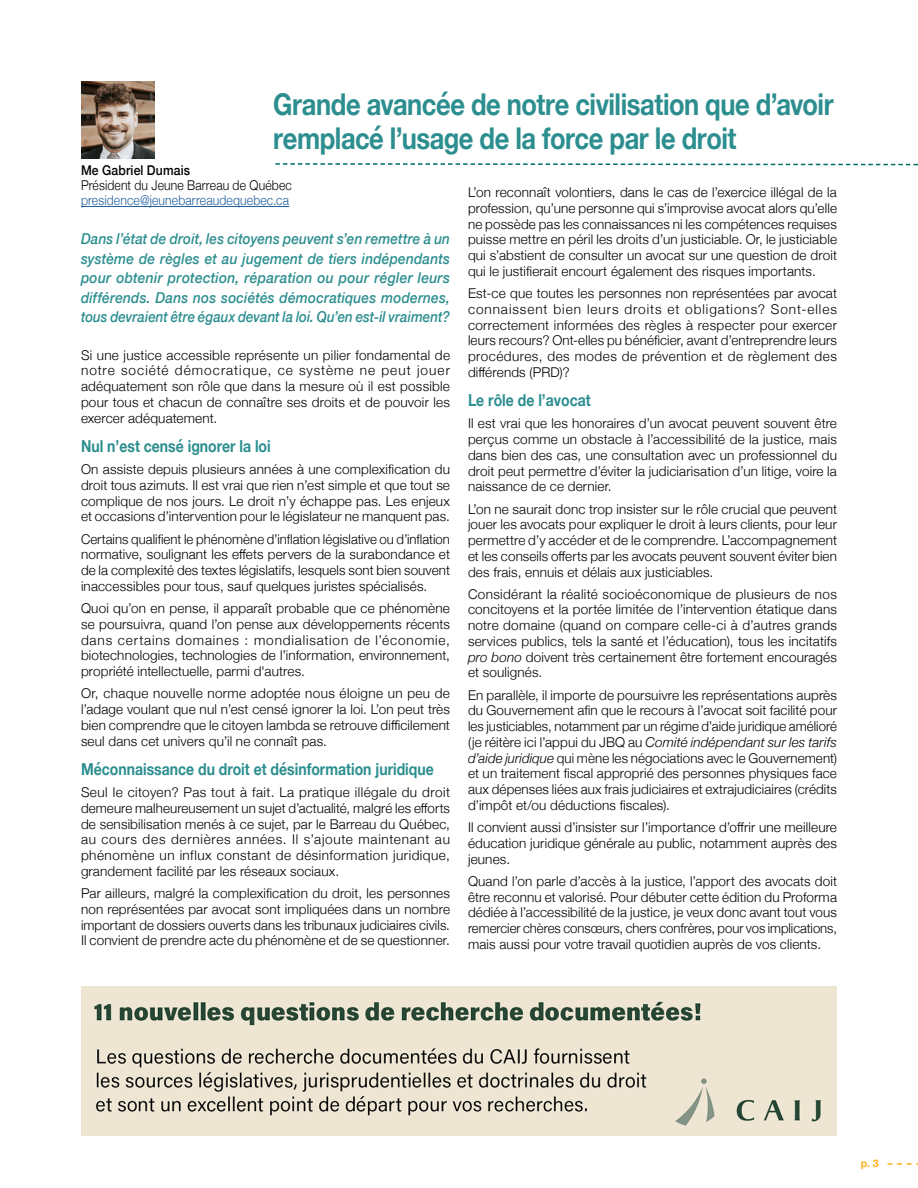
<style>
.page{position:relative;width:918px;height:1188px;background:#fff}
.page>*{position:absolute;margin:0;border:0;box-sizing:border-box;transform-origin:0 0}
.t1{font:700 30px/34.5px "Helvetica Neue";letter-spacing:-.015em;color:#2c8e8f;scale:.85 1}
.t2{font:700 16.5px "Helvetica Neue";color:#2c8e8f;scale:.85 1}
.t3{font:italic 500 15px/19.5px "Helvetica Neue";letter-spacing:.005em;color:#2c8e8f;text-align:justify;scale:.9 1}
.t4{font:300 13.5px/15.8px "Helvetica Neue";letter-spacing:.01em;color:#000;text-align:justify}
.t5{font:300 13.5px "Helvetica Neue";letter-spacing:.015em;color:#215e9e;scale:.9 1}
.t6{font:300 13.5px "Helvetica Neue";letter-spacing:.01em;color:#000;scale:.9 1}
.t7{font:500 13.5px "Helvetica Neue";letter-spacing:.015em;color:#000;scale:.9 1}
.t8{font:700 10.5px "Helvetica Neue";color:#fcaf17}
.s1{font-style:italic}
</style>
<div class="page">
<svg style="left:888px;top:1163px;width:30px;height:2px"></svg>
<img style="left:81px;top:81px;width:74px;height:77px">
<hr style="left:81px;top:206px;width:208px;height:1px;background:#215e9e">
<svg style="left:275px;top:163px;width:643px;height:3px"></svg>
<img style="left:81px;top:987px;width:756px;height:148px">
<h1 class="t1" style="left:273px;top:88px;width:661px">Grande avancée de notre civilisation que d’avoir remplacé l’usage de la force par le droit</h1>
<p class="t7" style="left:81px;top:160px;width:123px">Me Gabriel Dumais</p>
<p class="t6" style="left:81px;top:174px;width:236px">Président du Jeune Barreau de Québec</p>
<p class="t5" style="left:81px;top:189px;width:233px">presidence@jeunebarreaudequebec.ca</p>
<p class="t3" style="left:81px;top:228px;width:412px">Dans l’état de droit, les citoyens peuvent s’en remettre à un système de règles et au jugement de tiers indépendants pour obtenir protection, réparation ou pour régler leurs différends. Dans nos sociétés démocratiques modernes, tous devraient être égaux devant la loi. Qu’en est-il vraiment?</p>
<p class="t4" style="left:81px;top:346px;width:371px">Si une justice accessible représente un pilier fondamental de notre société démocratique, ce système ne peut jouer adéquatement son rôle que dans la mesure où il est possible pour tous et chacun de connaître ses droits et de pouvoir les exercer adéquatement.</p>
<p class="t2" style="left:81px;top:433px;width:225px">Nul n’est censé ignorer la loi</p>
<p class="t4" style="left:81px;top:461px;width:371px">On assiste depuis plusieurs années à une complexification du droit tous azimuts. Il est vrai que rien n’est simple et que tout se complique de nos jours. Le droit n’y échappe pas. Les enjeux et occasions d’intervention pour le législateur ne manquent pas.</p>
<p class="t4" style="left:81px;top:530px;width:371px">Certains qualifient le phénomène d’inflation législative ou d’inflation normative, soulignant les effets pervers de la surabondance et de la complexité des textes législatifs, lesquels sont bien souvent inaccessibles pour tous, sauf quelques juristes spécialisés.</p>
<p class="t4" style="left:81px;top:600px;width:371px">Quoi qu’on en pense, il apparaît probable que ce phénomène se poursuivra, quand l’on pense aux développements récents dans certains domaines : mondialisation de l’économie, biotechnologies, technologies de l’information, environnement, propriété intellectuelle, parmi d'autres.</p>
<p class="t4" style="left:81px;top:685px;width:371px">Or, chaque nouvelle norme adoptée nous éloigne un peu de l’adage voulant que nul n’est censé ignorer la loi. L’on peut très bien comprendre que le citoyen lambda se retrouve difficilement seul dans cet univers qu’il ne connaît pas.</p>
<p class="t2" style="left:81px;top:756px;width:417px">Méconnaissance du droit et désinformation juridique</p>
<p class="t4" style="left:81px;top:783px;width:371px">Seul le citoyen? Pas tout à fait. La pratique illégale du droit demeure malheureusement un sujet d’actualité, malgré les efforts de sensibilisation menés à ce sujet, par le Barreau du Québec, au cours des dernières années. Il s’ajoute maintenant au phénomène un influx constant de désinformation juridique, grandement facilité par les réseaux sociaux.</p>
<p class="t4" style="left:81px;top:884px;width:371px">Par ailleurs, malgré la complexification du droit, les personnes non représentées par avocat sont impliquées dans un nombre important de dossiers ouverts dans les tribunaux judiciaires civils.<br>Il convient de prendre acte du phénomène et de se questionner.</p>
<p class="t4" style="left:468px;top:183px;width:371px">L’on reconnaît volontiers, dans le cas de l’exercice illégal de la profession, qu’une personne qui s’improvise avocat alors qu’elle ne possède pas les connaissances ni les compétences requises puisse mettre en péril les droits d’un justiciable. Or, le justiciable qui s’abstient de consulter un avocat sur une question de droit qui le justifierait encourt également des risques importants.</p>
<p class="t4" style="left:468px;top:284px;width:371px">Est-ce que toutes les personnes non représentées par avocat connaissent bien leurs droits et obligations? Sont-elles correctement informées des règles à respecter pour exercer leurs recours? Ont-elles pu bénéficier, avant d’entreprendre leurs procédures, des modes de prévention et de règlement des différends (PRD)?</p>
<p class="t2" style="left:468px;top:387px;width:146px">Le rôle de l’avocat</p>
<p class="t4" style="left:468px;top:415px;width:371px">Il est vrai que les honoraires d’un avocat peuvent souvent être perçus comme un obstacle à l’accessibilité de la justice, mais dans bien des cas, une consultation avec un professionnel du droit peut permettre d’éviter la judiciarisation d’un litige, voire la naissance de ce dernier.</p>
<p class="t4" style="left:468px;top:500px;width:371px">L’on ne saurait donc trop insister sur le rôle crucial que peuvent jouer les avocats pour expliquer le droit à leurs clients, pour leur permettre d’y accéder et de le comprendre. L’accompagnement et les conseils offerts par les avocats peuvent souvent éviter bien des frais, ennuis et délais aux justiciables.</p>
<p class="t4" style="left:468px;top:585px;width:371px">Considérant la réalité socioéconomique de plusieurs de nos concitoyens et la portée limitée de l’intervention étatique dans notre domaine (quand on compare celle-ci à d’autres grands services publics, tels la santé et l’éducation), tous les incitatifs <span class="s1">pro bono</span> doivent très certainement être fortement encouragés et soulignés.</p>
<p class="t4" style="left:468px;top:686px;width:371px">En parallèle, il importe de poursuivre les représentations auprès du Gouvernement afin que le recours à l’avocat soit facilité pour les justiciables, notamment par un régime d’aide juridique amélioré (je réitère ici l’appui du JBQ au <span class="s1">Comité indépendant sur les tarifs d’aide juridique</span> qui mène les négociations avec le Gouvernement) et un traitement fiscal approprié des personnes physiques face aux dépenses liées aux frais judiciaires et extrajudiciaires (crédits d’impôt et/ou déductions fiscales).</p>
<p class="t4" style="left:468px;top:819px;width:371px">Il convient aussi d’insister sur l’importance d’offrir une meilleure éducation juridique générale au public, notamment auprès des jeunes.</p>
<p class="t4" style="left:468px;top:872px;width:371px">Quand l’on parle d’accès à la justice, l’apport des avocats doit être reconnu et valorisé. Pour débuter cette édition du Proforma dédiée à l’accessibilité de la justice, je veux donc avant tout vous remercier chères consœurs, chers confrères, pour vos implications, mais aussi pour votre travail quotidien auprès de vos clients.</p>
<p class="t8" style="left:861px;top:1155px;width:19px">p. 3</p>
</div>
